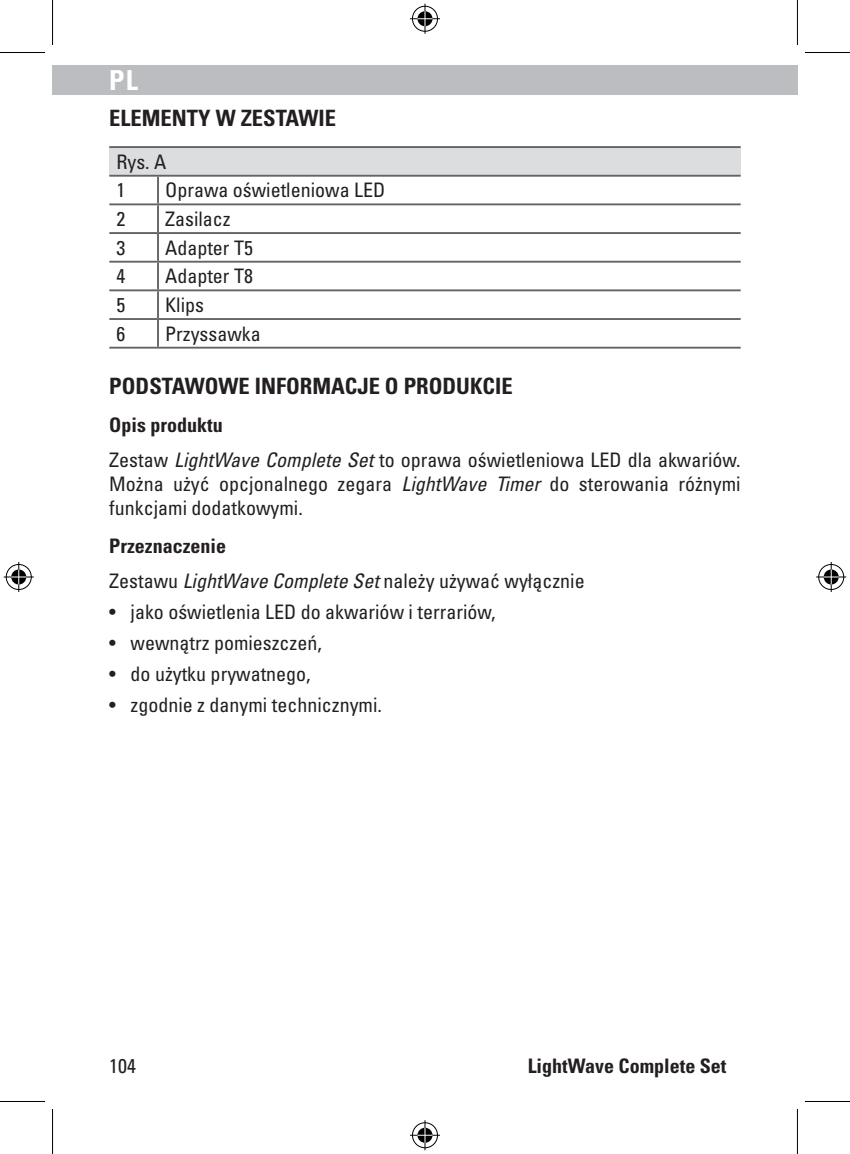
<style>
.page{position:relative;width:850px;height:1154px;background:#fff}
.page>*{position:absolute;margin:0;border:0;box-sizing:border-box;transform-origin:0 0}
.t1{font:700 condensed 27.5px "Univers LT Pro";color:#fff}
.Head_1{font:700 condensed 22.5px "Univers LT Pro";color:#231f20}
.Text_norm{font:condensed 20px/24px "Univers LT Pro";color:#231f20;text-align:justify}
.Tab_norm{font:condensed 20px "Univers LT Pro";color:#231f20}
.Head_2{font:700 condensed 20px "Univers LT Pro";color:#231f20}
.s1{font-style:italic}
</style>
<div class="page">
<div style="left:52px;top:65px;width:745px;height:30px;background:#bcbdc0"></div>
<div style="left:109px;top:147px;width:631px;height:29px;background:#dcdddf"></div>
<hr style="left:158px;top:318px;width:582px;height:2px;background:#636366">
<hr style="left:109px;top:203px;width:49px;height:2px;background:#636366">
<hr style="left:158px;top:203px;width:582px;height:2px;background:#636366">
<hr style="left:109px;top:232px;width:49px;height:2px;background:#636366">
<hr style="left:158px;top:232px;width:582px;height:2px;background:#636366">
<hr style="left:109px;top:261px;width:49px;height:2px;background:#636366">
<hr style="left:158px;top:261px;width:582px;height:2px;background:#636366">
<hr style="left:109px;top:289px;width:49px;height:2px;background:#636366">
<hr style="left:109px;top:146px;width:49px;height:2px;background:#636366">
<hr style="left:158px;top:146px;width:582px;height:2px;background:#636366">
<hr style="left:109px;top:175px;width:49px;height:2px;background:#636366">
<hr style="left:158px;top:175px;width:582px;height:2px;background:#636366">
<hr style="left:109px;top:318px;width:49px;height:2px;background:#636366">
<hr style="left:158px;top:289px;width:582px;height:2px;background:#636366">
<hr style="left:109px;top:347px;width:49px;height:2px;background:#636366">
<hr style="left:158px;top:347px;width:582px;height:2px;background:#636366">
<hr style="left:157px;top:177px;width:2px;height:26px;background:#636366">
<hr style="left:157px;top:205px;width:2px;height:27px;background:#636366">
<hr style="left:157px;top:234px;width:2px;height:27px;background:#636366">
<hr style="left:157px;top:263px;width:2px;height:26px;background:#636366">
<hr style="left:157px;top:291px;width:2px;height:27px;background:#636366">
<hr style="left:157px;top:320px;width:2px;height:27px;background:#636366">
<hr style="left:0;top:52px;width:45px;height:1px;background:#000">
<hr style="left:804px;top:52px;width:45px;height:1px;background:#000">
<hr style="left:0;top:1101px;width:45px;height:1px;background:#000">
<hr style="left:804px;top:1101px;width:45px;height:1px;background:#000">
<hr style="left:52px;top:0;width:1px;height:45px;background:#000">
<hr style="left:52px;top:1109px;width:1px;height:45px;background:#000">
<hr style="left:796px;top:0;width:1px;height:45px;background:#000">
<hr style="left:796px;top:1109px;width:1px;height:45px;background:#000">
<div style="left:410px;top:5px;width:29px;height:28px;border:3px solid #fff;border-radius:50%"></div>
<hr style="left:410px;top:17px;width:30px;height:3px;background:#fff">
<hr style="left:423px;top:4px;width:3px;height:30px;background:#fff">
<div style="left:415px;top:10px;width:19px;height:18px;border:3px solid #fff;border-radius:50%"></div>
<div style="left:412px;top:6px;width:25px;height:26px;border:1px solid #000;border-radius:50%"></div>
<hr style="left:410px;top:18px;width:30px;height:1px;background:#000">
<hr style="left:424px;top:4px;width:1px;height:30px;background:#000">
<svg style="left:417px;top:11px;width:15px;height:15px"></svg>
<div style="left:410px;top:1121px;width:29px;height:28px;border:3px solid #fff;border-radius:50%"></div>
<hr style="left:410px;top:1134px;width:30px;height:3px;background:#fff">
<hr style="left:423px;top:1120px;width:3px;height:30px;background:#fff">
<div style="left:415px;top:1126px;width:19px;height:18px;border:3px solid #fff;border-radius:50%"></div>
<div style="left:412px;top:1122px;width:25px;height:26px;border:1px solid #000;border-radius:50%"></div>
<hr style="left:410px;top:1135px;width:30px;height:1px;background:#000">
<hr style="left:424px;top:1120px;width:1px;height:30px;background:#000">
<svg style="left:417px;top:1128px;width:15px;height:15px"></svg>
<div style="left:5px;top:563px;width:28px;height:28px;border:3px solid #fff;border-radius:50%"></div>
<hr style="left:4px;top:575px;width:30px;height:3px;background:#fff">
<hr style="left:17px;top:562px;width:3px;height:30px;background:#fff">
<div style="left:10px;top:568px;width:18px;height:18px;border:3px solid #fff;border-radius:50%"></div>
<div style="left:6px;top:564px;width:26px;height:26px;border:1px solid #000;border-radius:50%"></div>
<hr style="left:4px;top:576px;width:30px;height:1px;background:#000">
<hr style="left:18px;top:562px;width:1px;height:30px;background:#000">
<svg style="left:11px;top:569px;width:15px;height:15px"></svg>
<div style="left:816px;top:563px;width:28px;height:28px;border:3px solid #fff;border-radius:50%"></div>
<hr style="left:815px;top:575px;width:30px;height:3px;background:#fff">
<hr style="left:829px;top:562px;width:3px;height:30px;background:#fff">
<div style="left:821px;top:568px;width:18px;height:18px;border:3px solid #fff;border-radius:50%"></div>
<div style="left:818px;top:564px;width:25px;height:26px;border:1px solid #000;border-radius:50%"></div>
<hr style="left:815px;top:576px;width:30px;height:1px;background:#000">
<hr style="left:830px;top:562px;width:1px;height:30px;background:#000">
<svg style="left:823px;top:569px;width:15px;height:15px"></svg>
<h1 class="t1" style="left:109px;top:63px;width:30px">PL</h1>
<p class="Head_1" style="left:109px;top:104px;width:228px">ELEMENTY W ZESTAWIE</p>
<p class="Tab_norm" style="left:116px;top:149px;width:51px">Rys. A</p>
<p class="Tab_norm" style="left:116px;top:177px;width:10px">1</p>
<p class="Tab_norm" style="left:165px;top:177px;width:221px">Oprawa oświetleniowa LED</p>
<p class="Tab_norm" style="left:116px;top:206px;width:10px">2</p>
<p class="Tab_norm" style="left:165px;top:206px;width:67px">Zasilacz</p>
<p class="Tab_norm" style="left:116px;top:235px;width:10px">3</p>
<p class="Tab_norm" style="left:165px;top:235px;width:89px">Adapter T5</p>
<p class="Tab_norm" style="left:116px;top:263px;width:10px">4</p>
<p class="Tab_norm" style="left:165px;top:263px;width:89px">Adapter T8</p>
<p class="Tab_norm" style="left:116px;top:292px;width:10px">5</p>
<p class="Tab_norm" style="left:165px;top:292px;width:40px">Klips</p>
<p class="Tab_norm" style="left:116px;top:321px;width:10px">6</p>
<p class="Tab_norm" style="left:165px;top:321px;width:97px">Przyssawka</p>
<p class="Head_1" style="left:109px;top:372px;width:404px">PODSTAWOWE INFORMACJE O PRODUKCIE</p>
<p class="Head_2" style="left:109px;top:413px;width:115px">Opis produktu</p>
<p class="Text_norm" style="left:109px;top:447px;width:632px">Zestaw <span class="s1">LightWave Complete Set</span> to oprawa oświetleniowa LED dla akwariów.<br>Można użyć opcjonalnego zegara <span class="s1">LightWave Timer</span> do sterowania różnymi funkcjami dodatkowymi.</p>
<p class="Head_2" style="left:109px;top:534px;width:118px">Przeznaczenie</p>
<p class="Text_norm" style="left:109px;top:568px;width:476px">Zestawu <span class="s1">LightWave Complete Set</span> należy używać wyłącznie</p>
<p class="Text_norm" style="left:109px;top:599px;width:387px">• jako oświetlenia LED do akwariów i terrariów,</p>
<p class="Text_norm" style="left:109px;top:630px;width:214px">• wewnątrz pomieszczeń,</p>
<p class="Text_norm" style="left:109px;top:661px;width:203px">• do użytku prywatnego,</p>
<p class="Text_norm" style="left:109px;top:692px;width:274px">• zgodnie z danymi technicznymi.</p>
<p class="Text_norm" style="left:109px;top:1054px;width:28px">104</p>
<p class="Head_2" style="left:527px;top:1054px;width:200px">LightWave Complete Set</p>
</div>
